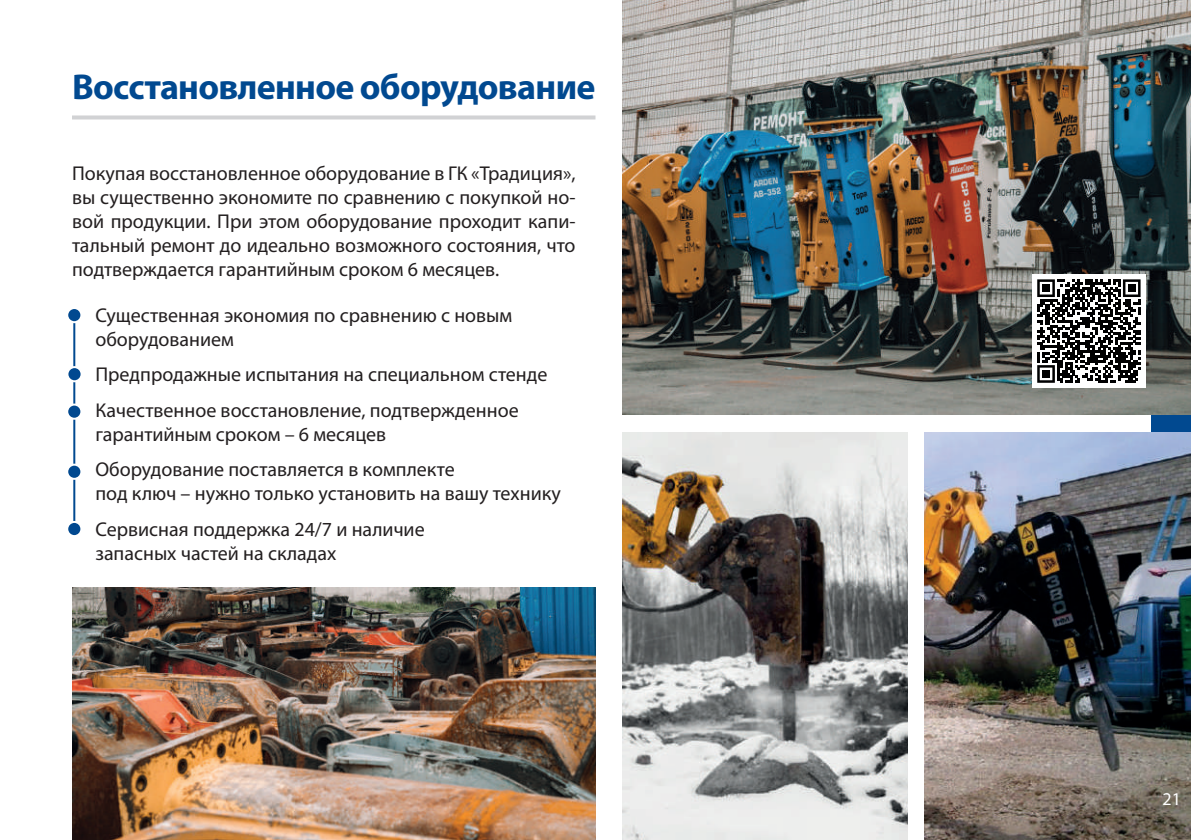
<style>
.page{position:relative;width:1191px;height:840px;background:#fff}
.page>*{position:absolute;margin:0;border:0;box-sizing:border-box;transform-origin:0 0}
.t1{font:700 36px "Myriad Pro";letter-spacing:-.02em;color:#014990}
.t2{font:20px/24px "Myriad Pro";color:#231f20}
.t3{font:18px "Myriad Pro";color:#fff}
</style>
<div class="page">
<div style="left:1151px;top:0;width:40px;height:839px;background:#014990"></div>
<svg style="left:72px;top:115px;width:523px;height:4px;background:#d6d7d9"></svg>
<hr style="left:73px;top:315px;width:2px;height:215px;background:#014990">
<div style="left:67px;top:367px;width:15px;height:14px;background:#014990;border-radius:50%"></div>
<div style="left:66px;top:366px;width:17px;height:16px;border:2px solid #fff;border-radius:50%"></div>
<div style="left:67px;top:404px;width:14px;height:14px;background:#014990;border-radius:50%"></div>
<div style="left:66px;top:403px;width:16px;height:16px;border:2px solid #fff;border-radius:50%"></div>
<div style="left:67px;top:464px;width:14px;height:14px;background:#014990;border-radius:50%"></div>
<div style="left:66px;top:463px;width:16px;height:16px;border:2px solid #fff;border-radius:50%"></div>
<div style="left:67px;top:521px;width:14px;height:15px;background:#014990;border-radius:50%"></div>
<div style="left:66px;top:520px;width:16px;height:17px;border:2px solid #fff;border-radius:50%"></div>
<div style="left:67px;top:308px;width:14px;height:14px;background:#014990;border-radius:50%"></div>
<div style="left:66px;top:307px;width:16px;height:16px;border:2px solid #fff;border-radius:50%"></div>
<img style="left:622px;top:0;width:569px;height:414px">
<img style="left:72px;top:587px;width:523px;height:252px">
<img style="left:622px;top:432px;width:285px;height:407px">
<img style="left:924px;top:432px;width:267px;height:407px">
<div style="left:1032px;top:274px;width:113px;height:113px;background:#fff"></div>
<svg style="left:1037px;top:279px;width:103px;height:103px"></svg>
<div style="left:1042px;top:284px;width:7px;height:8px;background:#000001"></div>
<div style="left:1128px;top:284px;width:7px;height:8px;background:#000001"></div>
<div style="left:1042px;top:370px;width:7px;height:7px;background:#000001"></div>
<h1 class="t1" style="left:72px;top:67px;width:525px">Восстановленное оборудование</h1>
<p class="t2" style="left:72px;top:162px;width:505px;text-align:justify">Покупая восстановленное оборудование в ГК «Традиция», вы существенно экономите по сравнению с покупкой но&shy;вой продукции. При этом оборудование проходит капи&shy;тальный ремонт до идеально возможного состояния, что подтверждается гарантийным сроком 6 месяцев.</p>
<p class="t2" style="left:95px;top:303px;width:418px">Существенная экономия по сравнению с новым оборудованием</p>
<p class="t2" style="left:95px;top:357px;width:453px;line-height:35.4px">Предпродажные испытания на специальном стенде<br>Качественное восстановление, подтвержденное</p>
<p class="t2" style="left:95px;top:416px;width:361px;line-height:35.4px">гарантийным сроком – 6 месяцев<br>Оборудование поставляется в комплекте</p>
<p class="t2" style="left:95px;top:476px;width:467px;line-height:35.4px">под ключ – нужно только установить на вашу технику<br>Сервисная поддержка 24/7 и наличие</p>
<p class="t2" style="left:95px;top:541px;width:242px">запасных частей на складах</p>
<p class="t3" style="left:1162px;top:788px;width:20px">21</p>
</div>
